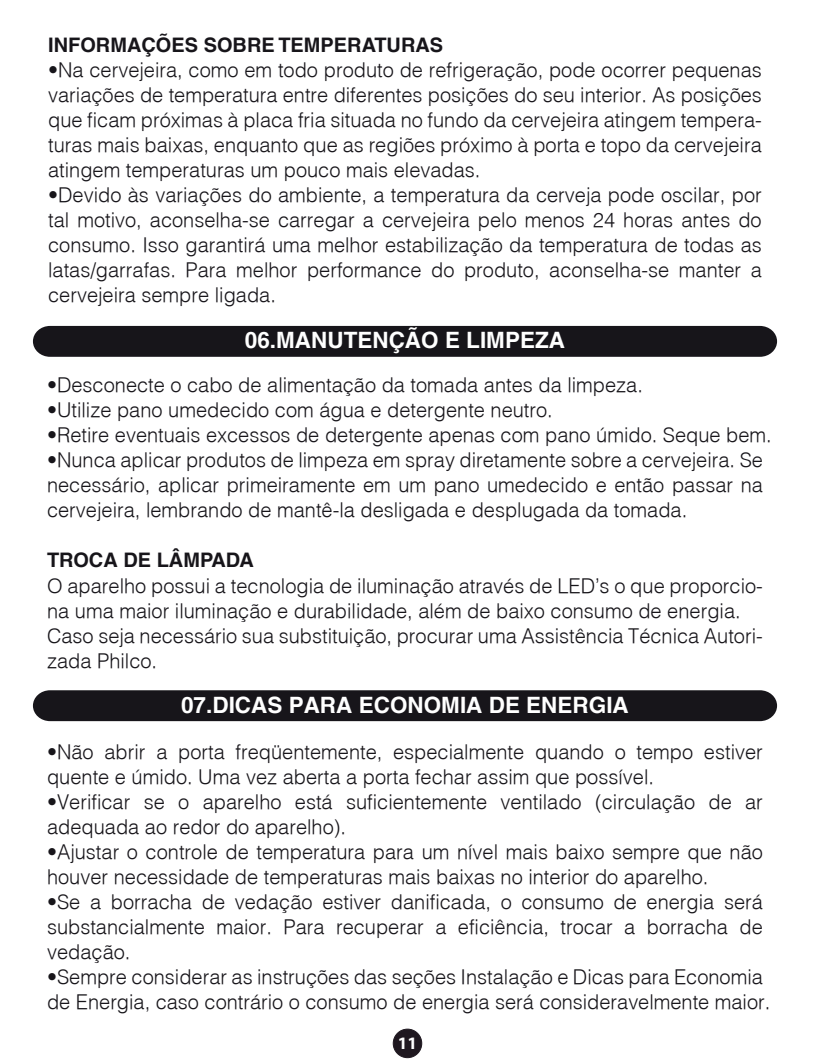
<style>
.page{position:relative;width:815px;height:1064px;background:#fff}
.page>*{position:absolute;margin:0;border:0;box-sizing:border-box;transform-origin:0 0}
.t1{font:700 22.5px "Helvetica";color:#fff}
.t2{font:300 20px/25px "Helvetica";color:#17151a}
.t3{font:700 20px "Helvetica";color:#17151a}
.t4{font:700 17.5px "Myriad Pro";color:#fff}
</style>
<div class="page">
<div style="left:33px;top:326px;width:744px;height:30px;background:#17151a"></div>
<div style="left:33px;top:690px;width:744px;height:30px;background:#17151a"></div>
<div style="left:393px;top:1028px;width:29px;height:29px;background:#1f1820;border-radius:50%"></div>
<div style="left:393px;top:1028px;width:29px;height:29px;border:1px solid #1f1820;border-radius:50%"></div>
<p class="t3" style="left:48px;top:33px;width:397px">INFORMAÇÕES SOBRE TEMPERATURAS</p>
<p class="t2" style="left:48px;top:57px;width:715px;text-align:justify">•Na cervejeira, como em todo produto de refrigeração, pode ocorrer pequenas variações de temperatura entre diferentes posições do seu interior. As posições que ficam próximas à placa fria situada no fundo da cervejeira atingem tempera&shy;turas mais baixas, enquanto que as regiões próximo à porta e topo da cervejeira atingem temperaturas um pouco mais elevadas.</p>
<p class="t2" style="left:48px;top:182px;width:715px;text-align:justify">•Devido às variações do ambiente, a temperatura da cerveja pode oscilar, por tal motivo, aconselha-se carregar a cervejeira pelo menos 24 horas antes do consumo. Isso garantirá uma melhor estabilização da temperatura de todas as latas/garrafas. Para melhor performance do produto, aconselha-se manter a cervejeira sempre ligada.</p>
<p class="t1" style="left:245px;top:327px;width:322px">06.MANUTENÇÃO E LIMPEZA</p>
<p class="t2" style="left:47px;top:372px;width:597px">•Desconecte o cabo de alimentação da tomada antes da limpeza.</p>
<p class="t2" style="left:47px;top:397px;width:507px">•Utilize pano umedecido com água e detergente neutro.</p>
<p class="t2" style="left:47px;top:422px;width:726px">•Retire eventuais excessos de detergente apenas com pano úmido. Seque bem.</p>
<p class="t2" style="left:47px;top:447px;width:717px;text-align:justify">•Nunca aplicar produtos de limpeza em spray diretamente sobre a cervejeira. Se necessário, aplicar primeiramente em um pano umedecido e então passar na cervejeira, lembrando de mantê-la desligada e desplugada da tomada.</p>
<p class="t3" style="left:47px;top:548px;width:208px">TROCA DE LÂMPADA</p>
<p class="t2" style="left:47px;top:572px;width:717px">O aparelho possui a tecnologia de iluminação através de LED’s o que proporcio&shy;na uma maior iluminação e durabilidade, além de baixo consumo de energia.<br>Caso seja necessário sua substituição, procurar uma Assistência Técnica Autori&shy;zada Philco.</p>
<p class="t1" style="left:181px;top:691px;width:449px">07.DICAS PARA ECONOMIA DE ENERGIA</p>
<p class="t2" style="left:47px;top:738px;width:717px">•Não abrir a porta freqüentemente, especialmente quando o tempo estiver quente e úmido. Uma vez aberta a porta fechar assim que possível.</p>
<p class="t2" style="left:47px;top:788px;width:717px">•Verificar se o aparelho está suficientemente ventilado (circulação de ar adequada ao redor do aparelho).</p>
<p class="t2" style="left:47px;top:838px;width:717px">•Ajustar o controle de temperatura para um nível mais baixo sempre que não houver necessidade de temperaturas mais baixas no interior do aparelho.</p>
<p class="t2" style="left:47px;top:888px;width:717px;text-align:justify">•Se a borracha de vedação estiver danificada, o consumo de energia será substancialmente maior. Para recuperar a eficiência, trocar a borracha de vedação.</p>
<p class="t2" style="left:47px;top:963px;width:725px">•Sempre considerar as instruções das seções Instalação e Dicas para Economia de Energia, caso contrário o consumo de energia será consideravelmente maior.</p>
<p class="t4" style="left:398px;top:1030px;width:21px">11</p>
</div>
